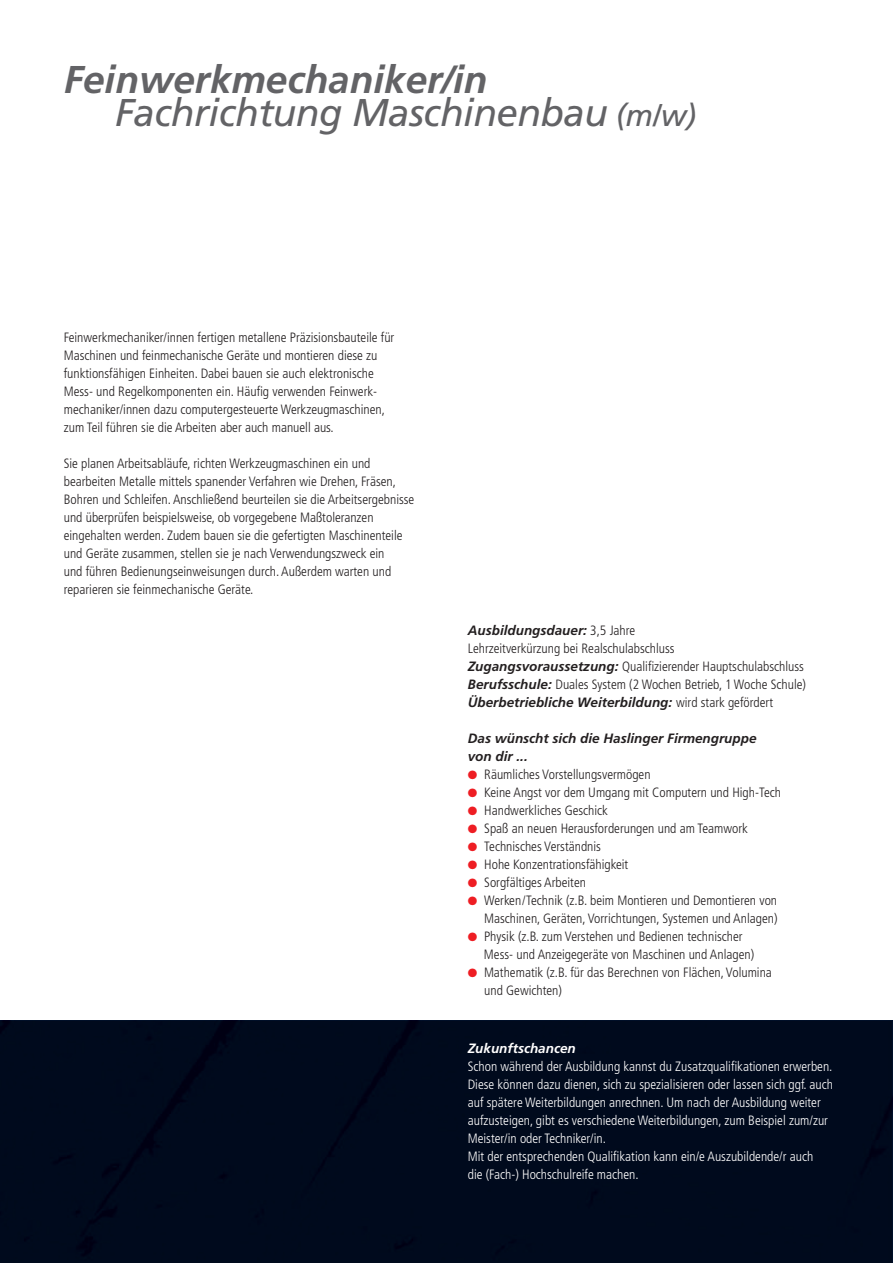
<style>
.page{position:relative;width:893px;height:1263px;background:#fff}
.page>*{position:absolute;margin:0;border:0;box-sizing:border-box;transform-origin:0 0}
.t1{font:italic 38.7px "Frutiger";letter-spacing:-.015em;color:#636366}
.t2{font:italic 700 38.7px "Frutiger";color:#636366}
.t3{font:300 condensed 13.5px/18px "Frutiger";color:#231f20}
.t4{font:300 condensed 13.5px/18px "Frutiger";color:#fff}
.t5{font:italic 700 13.5px "Frutiger";color:#231f20}
.t6{font:italic 700 13.5px "Frutiger";color:#fff}
.s1{font-size:30.9px}
.s2{font-weight:300;font-style:normal;font-stretch:condensed}
.s3{font-weight:700;font-style:italic;font-stretch:normal}
.s4{color:#ee1d23}
</style>
<div class="page">
<div style="left:0;top:1020px;width:893px;height:243px;background:#000a1d"></div>
<img style="left:892px;top:1020px;width:1px;height:243px">
<p class="t2" style="left:64px;top:57px;width:425px">Feinwerkmechaniker/in</p>
<p class="t1" style="left:115px;top:90px;width:583px">Fachrichtung Maschinenbau <span class="s1">(m/w)</span></p>
<p class="t3" style="left:64px;top:328px;width:332px">Feinwerkmechaniker/innen fertigen metallene Präzisionsbauteile für<br>Maschinen und feinmechanische Geräte und montieren diese zu</p>
<p class="t3" style="left:64px;top:364px;width:311px">funktionsfähigen Einheiten. Dabei bauen sie auch elektronische</p>
<p class="t3" style="left:64px;top:382px;width:323px">Mess- und Regelkomponenten ein. Häufig verwenden Feinwerk&shy;mechaniker/innen dazu computergesteuerte Werkzeugmaschinen,</p>
<p class="t3" style="left:64px;top:418px;width:271px">zum Teil führen sie die Arbeiten aber auch manuell aus.</p>
<p class="t3" style="left:64px;top:454px;width:308px">Sie planen Arbeitsabläufe, richten Werkzeugmaschinen ein und</p>
<p class="t3" style="left:64px;top:472px;width:352px">bearbeiten Metalle mittels spanender Verfahren wie Drehen, Fräsen,<br>Bohren und Schleifen. Anschließend beurteilen sie die Arbeitsergebnisse</p>
<p class="t3" style="left:64px;top:508px;width:311px">und überprüfen beispielsweise, ob vorgegebene Maßtoleranzen</p>
<p class="t3" style="left:64px;top:526px;width:340px">eingehalten werden. Zudem bauen sie die gefertigten Maschinenteile</p>
<p class="t3" style="left:64px;top:544px;width:322px">und Geräte zusammen, stellen sie je nach Verwendungszweck ein</p>
<p class="t3" style="left:64px;top:562px;width:329px">und führen Bedienungseinweisungen durch. Außerdem warten und reparieren sie feinmechanische Geräte.</p>
<p class="t5" style="left:468px;top:623px;width:169px">Ausbildungsdauer: <span class="s2">3,5 Jahre</span></p>
<p class="t3" style="left:468px;top:640px;width:208px">Lehrzeitverkürzung bei Realschulabschluss</p>
<p class="t3" style="left:468px;top:658px;width:338px"><span class="s3">Zugangsvoraussetzung:</span> Qualifizierender Hauptschulabschluss</p>
<p class="t3" style="left:468px;top:676px;width:340px"><span class="s3">Berufsschule:</span> Duales System (2 Wochen Betrieb, 1 Woche Schule)</p>
<p class="t5" style="left:468px;top:695px;width:307px">Überbetriebliche Weiterbildung: <span class="s2">wird stark gefördert</span></p>
<p class="t5" style="left:468px;top:731px;width:290px">Das wünscht sich die Haslinger Firmengruppe</p>
<p class="t5" style="left:468px;top:749px;width:62px">von dir ...</p>
<p class="t3" style="left:468px;top:766px;width:184px"><span class="s4">●</span> Räumliches Vorstellungsvermögen</p>
<p class="t3" style="left:468px;top:784px;width:315px"><span class="s4">●</span> Keine Angst vor dem Umgang mit Computern und High-Tech</p>
<p class="t3" style="left:468px;top:802px;width:142px"><span class="s4">●</span> Handwerkliches Geschick</p>
<p class="t3" style="left:468px;top:820px;width:282px"><span class="s4">●</span> Spaß an neuen Herausforderungen und am Teamwork</p>
<p class="t3" style="left:468px;top:838px;width:135px"><span class="s4">●</span> Technisches Verständnis</p>
<p class="t3" style="left:468px;top:856px;width:162px"><span class="s4">●</span> Hohe Konzentrationsfähigkeit</p>
<p class="t3" style="left:468px;top:874px;width:120px"><span class="s4">●</span> Sorgfältiges Arbeiten</p>
<p class="t3" style="left:468px;top:892px;width:311px"><span class="s4">●</span> Werken/Technik (z.B. beim Montieren und Demontieren von</p>
<p class="t3" style="left:484px;top:910px;width:295px">Maschinen, Geräten, Vorrichtungen, Systemen und Anlagen)</p>
<p class="t3" style="left:468px;top:928px;width:276px"><span class="s4">●</span> Physik (z.B. zum Verstehen und Bedienen technischer</p>
<p class="t3" style="left:484px;top:946px;width:272px">Mess- und Anzeigegeräte von Maschinen und Anlagen)</p>
<p class="t3" style="left:468px;top:964px;width:306px"><span class="s4">●</span> Mathematik (z.B. für das Berechnen von Flächen, Volumina</p>
<p class="t3" style="left:484px;top:982px;width:79px">und Gewichten)</p>
<p class="t6" style="left:468px;top:1040px;width:109px">Zukunftschancen</p>
<p class="t4" style="left:468px;top:1057px;width:367px">Schon während der Ausbildung kannst du Zusatzqualifikationen erwerben.<br>Diese können dazu dienen, sich zu spezialisieren oder lassen sich ggf. auch auf spätere Weiterbildungen anrechnen. Um nach der Ausbildung weiter aufzusteigen, gibt es verschiedene Weiterbildungen, zum Beispiel zum/zur Meister/in oder Techniker/in.</p>
<p class="t4" style="left:468px;top:1147px;width:347px">Mit der entsprechenden Qualifikation kann ein/e Auszubildende/r auch</p>
<p class="t4" style="left:468px;top:1165px;width:172px">die (Fach-) Hochschulreife machen.</p>
</div>
